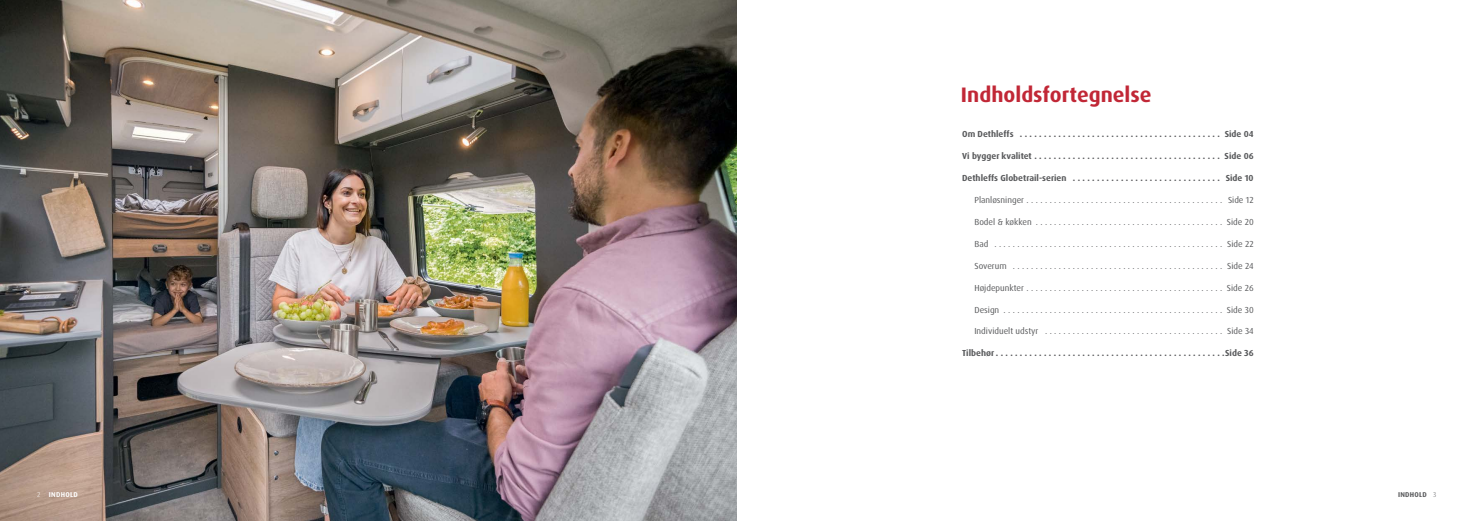
<style>
.page{position:relative;width:1474px;height:521px;background:#fff}
.page>*{position:absolute;margin:0;border:0;box-sizing:border-box;transform-origin:0 0}
.t1{font:700 21px "Dax Pro";color:#c12736}
.t2{font:8.75px "Dax Pro";color:#58595b}
.t3{font:700 8.75px "Dax Pro";color:#58595b}
.t4{font:700 7px "Dax Pro";letter-spacing:.04em;color:#fff}
.t5{font:700 7px "Dax Pro";letter-spacing:.04em;color:#58595b}
.s1{font-weight:300}
</style>
<div class="page">
<img style="left:0;top:0;width:737px;height:521px">
<h1 class="t1" style="left:961px;top:81px;width:192px">Indholdsfortegnelse</h1>
<p class="t3" style="left:962px;top:129px;width:293px">Om Dethleffs . . . . . . . . . . . . . . . . . . . . . . . . . . . . . . . . . . . . . . . . . . Side 04</p>
<p class="t3" style="left:962px;top:151px;width:293px">Vi bygger kvalitet . . . . . . . . . . . . . . . . . . . . . . . . . . . . . . . . . . . . . . . Side 06</p>
<p class="t3" style="left:962px;top:173px;width:293px">Dethleffs Globetrail-serien . . . . . . . . . . . . . . . . . . . . . . . . . . . . . . . Side 10</p>
<p class="t2" style="left:974px;top:194px;width:281px">Planløsninger . . . . . . . . . . . . . . . . . . . . . . . . . . . . . . . . . . . . . . . . . . . Side 12</p>
<p class="t2" style="left:974px;top:216px;width:281px">Bodel &amp; køkken . . . . . . . . . . . . . . . . . . . . . . . . . . . . . . . . . . . . . . . . Side 20</p>
<p class="t2" style="left:974px;top:238px;width:281px">Bad . . . . . . . . . . . . . . . . . . . . . . . . . . . . . . . . . . . . . . . . . . . . . . . . . . Side 22</p>
<p class="t2" style="left:974px;top:260px;width:281px">Soverum . . . . . . . . . . . . . . . . . . . . . . . . . . . . . . . . . . . . . . . . . . . . . . Side 24</p>
<p class="t2" style="left:974px;top:282px;width:281px">Højdepunkter . . . . . . . . . . . . . . . . . . . . . . . . . . . . . . . . . . . . . . . . . . Side 26</p>
<p class="t2" style="left:974px;top:304px;width:281px">Design . . . . . . . . . . . . . . . . . . . . . . . . . . . . . . . . . . . . . . . . . . . . . . . Side 30</p>
<p class="t2" style="left:974px;top:326px;width:281px">Individuelt udstyr . . . . . . . . . . . . . . . . . . . . . . . . . . . . . . . . . . . . . . . Side 34</p>
<p class="t3" style="left:962px;top:348px;width:293px">Tilbehør . . . . . . . . . . . . . . . . . . . . . . . . . . . . . . . . . . . . . . . . . . . . . . . Side 36</p>
<p class="t4" style="left:37px;top:490px;width:42px"><span class="s1">2</span> INDHOLD</p>
<p class="t5" style="left:1397px;top:490px;width:40px">INDHOLD <span class="s1">3</span></p>
</div>
